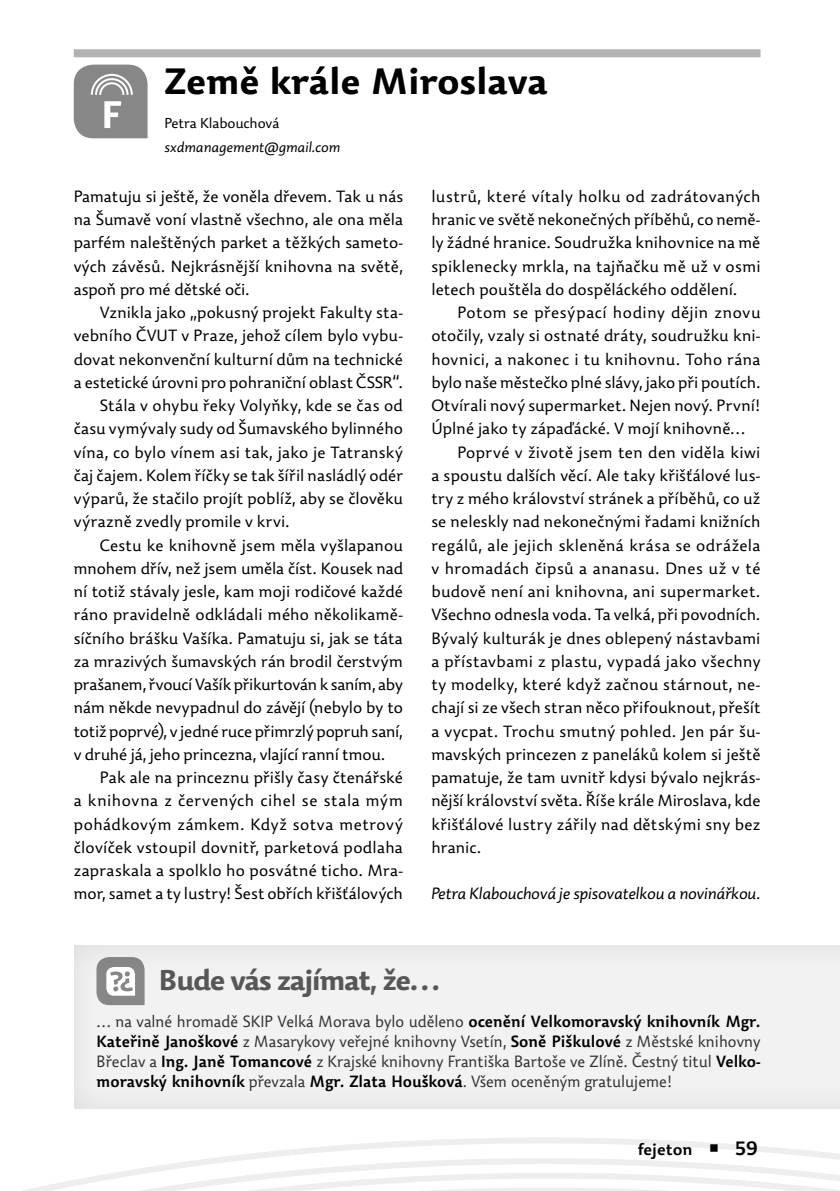
<style>
.page{position:relative;width:840px;height:1191px;background:#fff}
.page>*{position:absolute;margin:0;border:0;box-sizing:border-box;transform-origin:0 0}
.NP{font:700 36px "Dederon Sans";letter-spacing:-.01em;color:#000}
.t1{font:700 28px "Dederon Sans";letter-spacing:-.055em;color:#575756}
.CHLEBA_2_d{font:300 16px/23.2px "Dederon Sans";letter-spacing:.005em;color:#000;text-align:justify}
.t2{font:300 16px/20px "Dederon Sans";color:#323232;text-align:justify;scale:.95 1}
.CHLEBA_1_MATKA{font:300 16px/23.2px "Dederon Sans";letter-spacing:.015em;color:#000;text-align:justify}
.CHLEBA__2_odsaz_d{font:italic 300 16px "Dederon Sans";letter-spacing:-.02em;color:#000}
.t3{font:600 16px "Dederon Sans";color:#000}
.autor{font:italic 300 14px "Dederon Sans";letter-spacing:-.01em;color:#000}
.autor_prvni{font:300 14px "Dederon Sans";letter-spacing:-.01em;color:#000}
.s1{font-weight:600;color:#000}
.s2{font-size:19px}
</style>
<div class="page">
<svg style="left:23px;top:1138px;width:816px;height:53px"></svg>
<svg style="left:54px;top:1158px;width:785px;height:33px"></svg>
<svg style="left:74px;top:65px;width:73px;height:73px;background:#979797"></svg>
<div style="left:74px;top:49px;width:686px;height:8px;background:#b3b2b2"></div>
<div style="left:72px;top:933px;width:767px;height:178px;background:#000;opacity:.1"></div>
<p class="NP" style="left:164px;top:54px;width:384px">Země krále Miroslava</p>
<p class="autor_prvni" style="left:164px;top:113px;width:116px">Petra Klabouchová</p>
<p class="autor" style="left:164px;top:137px;width:177px">sxdmanagement@gmail.com</p>
<p class="CHLEBA_1_MATKA" style="left:74px;top:184px;width:331px">Pamatuju si ještě, že voněla dřevem. Tak u nás na Šumavě voní vlastně všechno, ale ona měla parfém naleštěných parket a těžkých sameto&shy;vých závěsů. Nejkrásnější knihovna na světě, aspoň pro mé dětské oči.</p>
<p class="CHLEBA_2_d" style="left:74px;top:301px;width:330px;text-indent:26px">Vznikla jako „pokusný projekt Fakulty sta&shy;vebního ČVUT v Praze, jehož cílem bylo vybu&shy;dovat nekonvenční kulturní dům na technické a estetické úrovni pro pohraniční oblast ČSSR“.</p>
<p class="CHLEBA_2_d" style="left:74px;top:394px;width:330px;text-indent:26px">Stála v ohybu řeky Volyňky, kde se čas od času vymývaly sudy od Šumavského bylinného vína, co bylo vínem asi tak, jako je Tatranský čaj čajem. Kolem říčky se tak šířil nasládlý odér výparů, že stačilo projít poblíž, aby se člověku výrazně zvedly promile v krvi.</p>
<p class="CHLEBA_2_d" style="left:74px;top:533px;width:330px;text-indent:26px">Cestu ke knihovně jsem měla vyšlapanou mnohem dřív, než jsem uměla číst. Kousek nad ní totiž stávaly jesle, kam moji rodičové každé ráno pravidelně odkládali mého několikamě&shy;síčního brášku Vašíka. Pamatuju si, jak se táta za mrazivých šumavských rán brodil čerstvým prašanem, řvoucí Vašík přikurtován k saním, aby nám někde nevypadnul do závějí (nebylo by to totiž poprvé), v jedné ruce přimrzlý popruh saní, v druhé já, jeho princezna, vlající ranní tmou.</p>
<p class="CHLEBA_2_d" style="left:74px;top:766px;width:330px;text-indent:26px">Pak ale na princeznu přišly časy čtenářské a knihovna z červených cihel se stala mým pohádkovým zámkem. Když sotva metrový človíček vstoupil dovnitř, parketová podlaha zapraskala a spolklo ho posvátné ticho. Mra&shy;mor, samet a ty lustry! Šest obřích křišťálových</p>
<p class="CHLEBA_2_d" style="left:431px;top:184px;width:330px">lustrů, které vítaly holku od zadrátovaných hranic ve světě nekonečných příběhů, co nemě&shy;ly žádné hranice. Soudružka knihovnice na mě spiklenecky mrkla, na tajňačku mě už v osmi letech pouštěla do dospěláckého oddělení.</p>
<p class="CHLEBA_2_d" style="left:431px;top:301px;width:330px;text-indent:26px">Potom se přesýpací hodiny dějin znovu otočily, vzaly si ostnaté dráty, soudružku kni&shy;hovnici, a nakonec i tu knihovnu. Toho rána bylo naše městečko plné slávy, jako při poutích.<br>Otvírali nový supermarket. Nejen nový. První!<br>Úplné jako ty zápaďácké. V mojí knihovně…</p>
<p class="CHLEBA_2_d" style="left:431px;top:440px;width:330px;text-indent:26px">Poprvé v životě jsem ten den viděla kiwi a spoustu dalších věcí. Ale taky křišťálové lus&shy;try z mého království stránek a příběhů, co už se neleskly nad nekonečnými řadami knižních regálů, ale jejich skleněná krása se odrážela v hromadách čipsů a ananasu. Dnes už v té budově není ani knihovna, ani supermarket.<br>Všechno odnesla voda. Ta velká, při povodních.<br>Bývalý kulturák je dnes oblepený nástavbami a přístavbami z plastu, vypadá jako všechny ty modelky, které když začnou stárnout, ne&shy;chají si ze všech stran něco přifouknout, přešít a vycpat. Trochu smutný pohled. Jen pár šu&shy;mavských princezen z paneláků kolem si ještě pamatuje, že tam uvnitř kdysi bývalo nejkrás&shy;nější království světa. Říše krále Miroslava, kde křišťálové lustry zářily nad dětskými sny bez hranic.</p>
<p class="CHLEBA__2_odsaz_d" style="left:431px;top:882px;width:330px">Petra Klabouchová je spisovatelkou a novinářkou.</p>
<h2 class="t1" style="left:159px;top:959px;width:283px">Bude vás zajímat, že…</h2>
<p class="t2" style="left:96px;top:1010px;width:700px">… na valné hromadě SKIP Velká Morava bylo uděleno <span class="s1">ocenění Velkomoravský knihovník Mgr.<br>Kateřině Janoškové</span> z Masarykovy veřejné knihovny Vsetín, <span class="s1">Soně Piškulové</span> z Městské knihovny Břeclav a <span class="s1">Ing. Janě Tomancové</span> z Krajské knihovny Františka Bartoše ve Zlíně. Čestný titul <span class="s1">Velko&shy;moravský knihovník</span> převzala <span class="s1">Mgr. Zlata Houšková</span>. Všem oceněným gratulujeme!</p>
<p class="t3" style="left:637px;top:1137px;width:121px">fejeton ○ <span class="s2">59</span></p>
</div>
